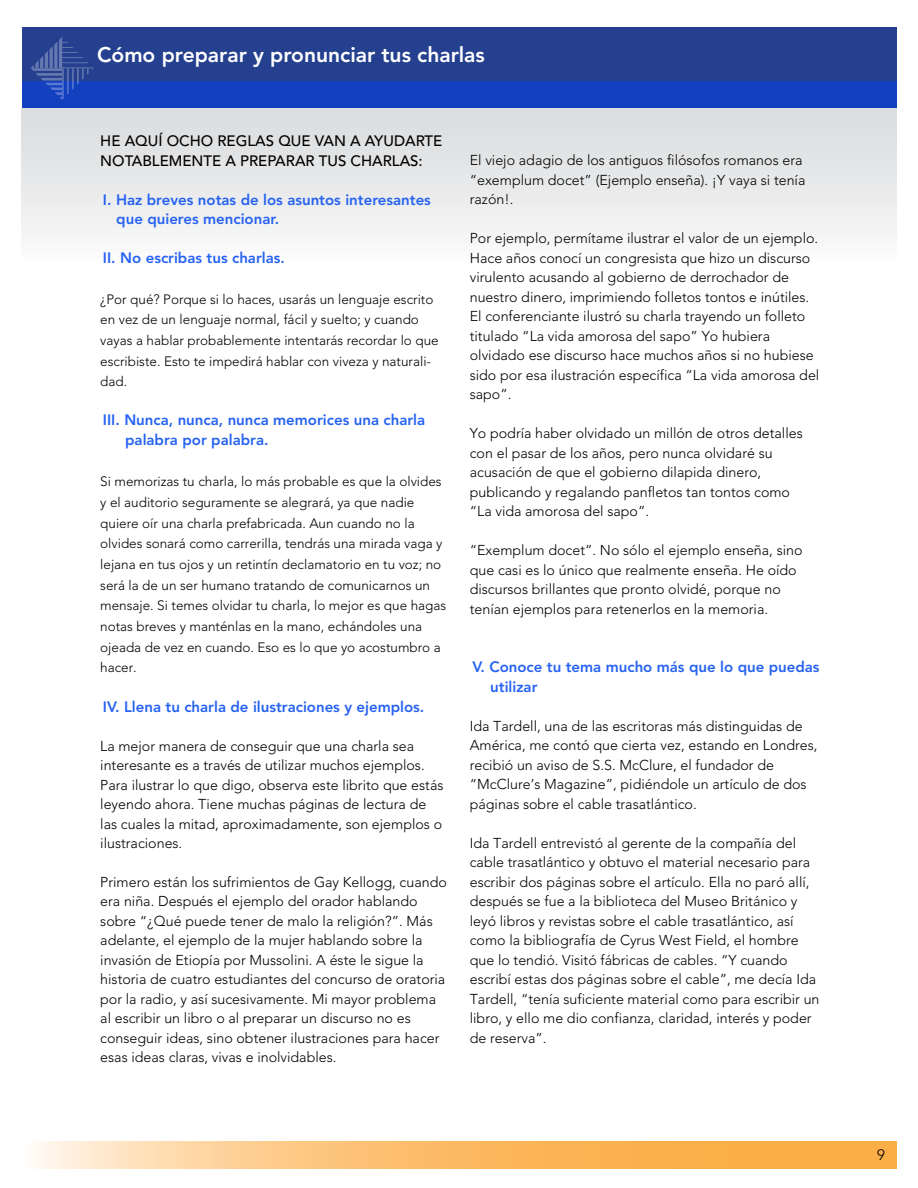
<style>
.page{position:relative;width:918px;height:1188px;background:#fff}
.page>*{position:absolute;margin:0;border:0;box-sizing:border-box;transform-origin:0 0}
.t1{font:800 21px "Avenir LT Std";color:#fff}
.t2{font:800 15px/19.5px "Avenir LT Std";color:#2763f2}
.t3{font:500 15px/19.5px "Avenir LT Std";color:#000}
.t4{font:300 15px "Avenir LT Std";color:#000}
.t5{font:300 14.25px/19.5px "Avenir LT Std";color:#000}
.t6{font:300 13.5px/20.7px "Avenir LT Std";color:#000}
</style>
<div class="page">
<div style="left:22px;top:28px;width:874px;height:58px;background:#25408f"></div>
<svg style="left:36px;top:1142px;width:860px;height:26px;background:#fcc174"></svg>
<div style="left:22px;top:81px;width:874px;height:27px;background:#1240be"></div>
<div style="left:22px;top:108px;width:874px;height:154px;background:linear-gradient(to bottom,#d9dadc,#fafafb)"></div>
<svg style="left:31px;top:37px;width:63px;height:63px"></svg>
<h1 class="t1" style="left:97px;top:43px;width:389px">Cómo preparar y pronunciar tus charlas</h1>
<p class="t3" style="left:100px;top:132px;width:344px">HE AQUÍ OCH O REGLAS QUE VAN A AYUDARTE<br>NOTABLEMENTE A PREPARAR TUS CHARLAS:</p>
<p class="t2" style="left:116px;top:190px;width:316px;text-indent:-13px">I. Haz breves notas de los asuntos interesantes que quieres mencionar.</p>
<p class="t2" style="left:103px;top:248px;width:183px">II. N o escribas tus charlas.</p>
<p class="t6" style="left:100px;top:289px;width:340px">¿Por qué? Porque si lo haces, usarás un lenguaje escrito en vez de un lenguaje normal, fácil y suelto; y cuando vayas a hablar probablemente intentarás recordar lo que escribiste. Esto te impedirá hablar con viveza y naturali&shy;dad.</p>
<p class="t2" style="left:125px;top:410px;width:302px;text-indent:-22px">III. N unca, nunca, nunca memorices una charla palabra por palabra.</p>
<p class="t6" style="left:100px;top:471px;width:347px">Si memorizas tu charla, lo más probable es que la olvides y el auditorio seguramente se alegrará, ya que nadie quiere oír una charla prefabricada. Aun cuando no la olvides sonará como carrerilla, tendrás una mirada vaga y lejana en tus ojos y un retintín declamatorio en tu voz; no será la de un ser humano tratando de comunicarnos un mensaje. Si temes olvidar tu charla, lo mejor es que hagas notas breves y manténlas en la mano, echándoles una ojeada de vez en cuando. Eso es lo que yo acostumbro a hacer.</p>
<p class="t2" style="left:103px;top:697px;width:323px">IV. Llena tu charla de ilustraciones y ejemplos.</p>
<p class="t5" style="left:100px;top:736px;width:345px">La mejor manera de conseguir que una charla sea interesante es a través de utilizar muchos ejemplos.<br>Para ilustrar lo que digo, observa este librito que estás leyendo ahora. Tiene muchas páginas de lectura de las cuales la mitad, aproximadamente, son ejemplos o ilustraciones.</p>
<p class="t5" style="left:100px;top:872px;width:348px">Primero están los sufrimientos de Gay Kellogg, cuando era niña. Después el ejemplo del orador hablando sobre “¿Qué puede tener de malo la religión?”. Más adelante, el ejemplo de la mujer hablando sobre la invasión de Etiopía por Mussolini. A éste le sigue la historia de cuatro estudiantes del concurso de oratoria por la radio, y así sucesivamente. Mi mayor problema al escribir un libro o al preparar un discurso no es conseguir ideas, sino obtener ilustraciones para hacer esas ideas claras, vivas e inolvidables.</p>
<p class="t5" style="left:470px;top:151px;width:337px">El viejo adagio de los antiguos filósofos romanos era “exemplum docet” (Ejemplo enseña). ¡Y vaya si tenía razón!.</p>
<p class="t5" style="left:470px;top:229px;width:351px">Por ejemplo, permítame ilustrar el valor de un ejemplo.<br>Hace años conocí un congresista que hizo un discurso virulento acusando al gobierno de derrochador de nuestro dinero, imprimiendo folletos tontos e inútiles.<br>El conferenciante ilustró su charla trayendo un folleto titulado “La vida amorosa del sapo” Yo hubiera olvidado ese discurso hace muchos años si no hubiese sido por esa ilustración específica “La vida amorosa del sapo”.</p>
<p class="t5" style="left:470px;top:424px;width:334px">Yo podría haber olvidado un millón de otros detalles con el pasar de los años, pero nunca olvidaré su acusación de que el gobierno dilapida dinero, publicando y regalando panfletos tan tontos como “La vida amorosa del sapo”.</p>
<p class="t5" style="left:470px;top:541px;width:334px">“Exemplum docet”. No sólo el ejemplo enseña, sino que casi es lo único que realmente enseña. He oído discursos brillantes que pronto olvidé, porque no tenían ejemplos para retenerlos en la memoria.</p>
<p class="t2" style="left:490px;top:658px;width:331px;text-indent:-18px">V. Conoce tu tema mucho más que lo que puedas utilizar</p>
<p class="t5" style="left:470px;top:716px;width:349px">Ida Tardell, una de las escritoras más distinguidas de América, me contó que cierta vez, estando en Londres, recibió un aviso de S.S. McClure, el fundador de “McClure’s Magazine”, pidiéndole un artículo de dos páginas sobre el cable trasatlántico.</p>
<p class="t5" style="left:470px;top:833px;width:351px">Ida Tardell entrevistó al gerente de la compañía del cable trasatlántico y obtuvo el material necesario para escribir dos páginas sobre el artículo. Ella no paró allí, después se fue a la biblioteca del Museo Británico y leyó libros y revistas sobre el cable trasatlántico, así como la bibliografía de Cyrus West Field, el hombre que lo tendió. Visitó fábricas de cables. “Y cuando escribí estas dos páginas sobre el cable”, me decía Ida Tardell, “tenía suficiente material como para escribir un libro, y ello me dio confianza, claridad, interés y poder de reserva”.</p>
<p class="t4" style="left:877px;top:1146px;width:9px">9</p>
</div>
